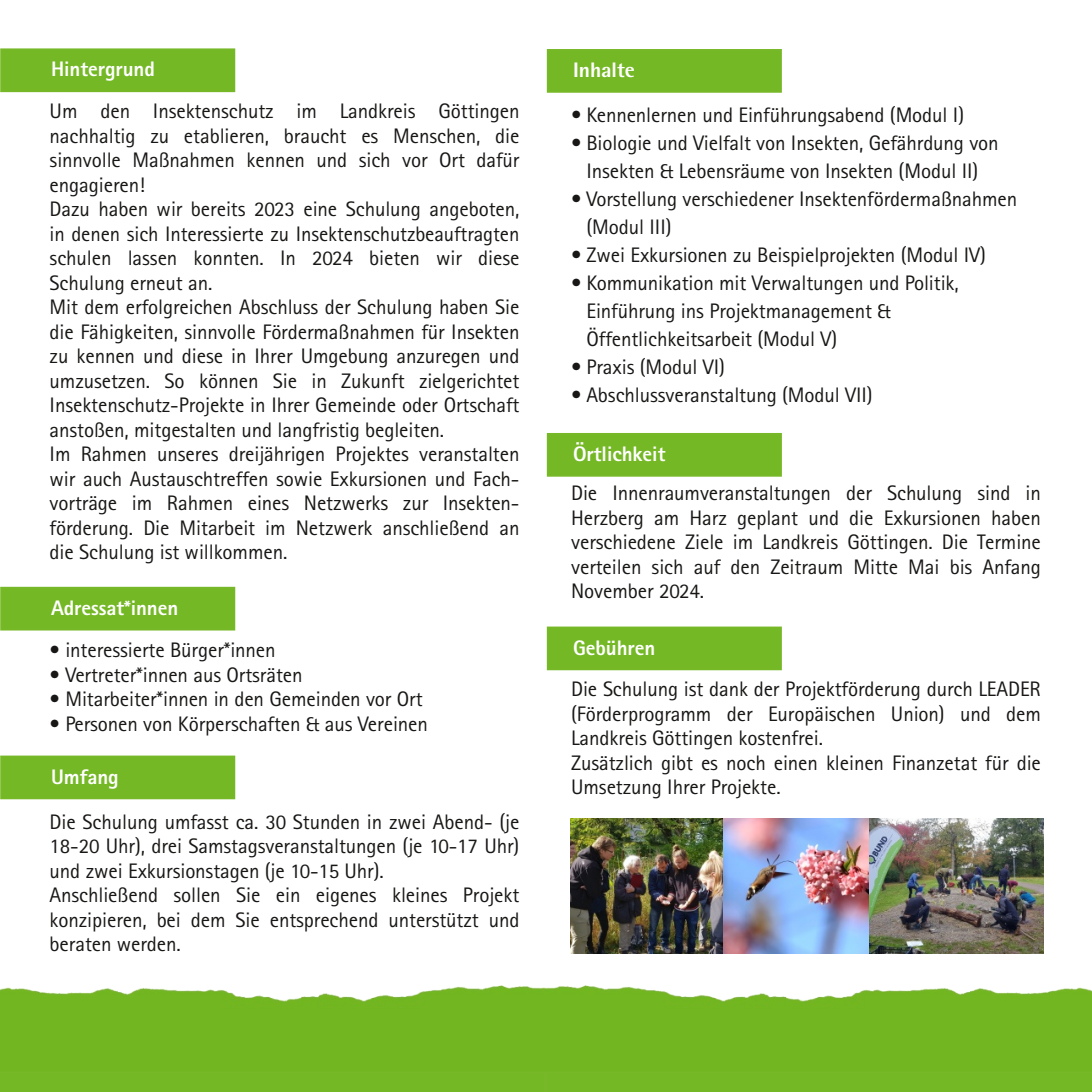
<style>
.page{position:relative;width:1092px;height:1092px;background:#fff}
.page>*{position:absolute;margin:0;border:0;box-sizing:border-box;transform-origin:0 0}
.t1{font:21px/24.5px "Agfa Rotis Sans Serif";letter-spacing:-.005em;color:#181715}
.t2{font:800 21px "Agfa Rotis Sans Serif";letter-spacing:-.005em;color:#fff}
.t3{font:800 21px "Agfa Rotis Semisans";letter-spacing:-.005em;color:#fff}
</style>
<div class="page">
<img style="left:545px;top:985px;width:546px;height:86px">
<img style="left:0;top:985px;width:545px;height:86px">
<div style="left:0;top:1071px;width:1091px;height:20px;background:#75b826"></div>
<div style="left:1px;top:49px;width:233px;height:42px;background:#75b826"></div>
<div style="left:0;top:48px;width:235px;height:44px;border:2px solid #77b828"></div>
<div style="left:1px;top:587px;width:233px;height:42px;background:#75b826"></div>
<div style="left:0;top:586px;width:235px;height:44px;border:2px solid #77b828"></div>
<div style="left:1px;top:756px;width:233px;height:42px;background:#75b826"></div>
<div style="left:0;top:755px;width:235px;height:44px;border:2px solid #77b828"></div>
<div style="left:547px;top:50px;width:234px;height:42px;background:#75b826"></div>
<div style="left:547px;top:49px;width:234px;height:44px;border:2px solid #77b828"></div>
<div style="left:547px;top:434px;width:234px;height:42px;background:#75b826"></div>
<div style="left:547px;top:433px;width:234px;height:43px;border:2px solid #77b828"></div>
<div style="left:547px;top:627px;width:234px;height:42px;background:#75b826"></div>
<div style="left:547px;top:626px;width:234px;height:44px;border:2px solid #77b828"></div>
<img style="left:570px;top:818px;width:153px;height:134px">
<img style="left:868px;top:818px;width:175px;height:135px">
<img style="left:723px;top:818px;width:145px;height:135px">
<p class="t2" style="left:51px;top:56px;width:105px">Hintergrund</p>
<p class="t1" style="left:50px;top:99px;width:471px">Um den Insektenschutz im Landkreis Göttingen nachhaltig zu etablieren, braucht es Menschen, die sinnvolle Maßnahmen kennen und sich vor Ort dafür engagieren!<br>Dazu haben wir bereits 2023 eine Schulung angeboten, in denen sich Interessierte zu Insektenschutzbeauftragten schulen lassen konnten. In 2024 bieten wir diese Schulung erneut an.<br>Mit dem erfolgreichen Abschluss der Schulung haben Sie die Fähigkeiten, sinnvolle Fördermaßnahmen für Insekten zu kennen und diese in Ihrer Umgebung anzuregen und umzusetzen. So können Sie in Zukunft zielgerichtet Insektenschutz-Projekte in Ihrer Gemeinde oder Ortschaft anstoßen, mitgestalten und langfristig begleiten.<br>Im Rahmen unseres dreijährigen Projektes veranstalten wir auch Austauschtreffen sowie Exkursionen und Fach&shy;vorträge im Rahmen eines Netzwerks zur Insekten&shy;förderung. Die Mitarbeit im Netzwerk anschließend an die Schulung ist willkommen.</p>
<p class="t2" style="left:51px;top:594px;width:129px">Adressat*innen</p>
<p class="t1" style="left:50px;top:637px;width:227px">• interessierte Bürger*innen</p>
<p class="t1" style="left:50px;top:662px;width:254px">• Vertreter*innen aus Ortsräten</p>
<p class="t1" style="left:50px;top:686px;width:374px">• Mitarbeiter*innen in den Gemeinden vor Ort</p>
<p class="t1" style="left:50px;top:711px;width:380px">• Personen von Körperschaften &amp; aus Vereinen</p>
<p class="t2" style="left:51px;top:763px;width:69px">Umfang</p>
<p class="t1" style="left:50px;top:809px;width:471px">Die Schulung umfasst ca. 30 Stunden in zwei Abend- (je 18-20 Uhr), drei Samstagsveranstaltungen (je 10-17 Uhr) und zwei Exkursionstagen (je 10-15 Uhr).<br>Anschließend sollen Sie ein eigenes kleines Projekt konzipieren, bei dem Sie entsprechend unterstützt und beraten werden.</p>
<p class="t3" style="left:573px;top:57px;width:63px">Inhalte</p>
<p class="t1" style="left:571px;top:102px;width:394px">• Kennenlernen und Einführungsabend (Modul I)</p>
<p class="t1" style="left:571px;top:129px;width:429px;line-height:28px;text-align:center">• Biologie und Vielfalt von Insekten, Gefährdung von<br>Insekten &amp; Lebensräume von Insekten (Modul II)</p>
<p class="t1" style="left:586px;top:185px;width:432px;line-height:28px;text-indent:-15px">• Vorstellung verschiedener Insektenfördermaßnahmen (Modul III)</p>
<p class="t1" style="left:571px;top:242px;width:416px">• Zwei Exkursionen zu Beispielprojekten (Modul IV)</p>
<p class="t1" style="left:586px;top:269px;width:374px;line-height:28px;text-indent:-15px">• Kommunikation mit Verwaltungen und Politik,<br>Einführung ins Projektmanagement &amp;<br>Öffentlichkeitsarbeit (Modul V)</p>
<p class="t1" style="left:571px;top:354px;width:155px">• Praxis (Modul VI)</p>
<p class="t1" style="left:571px;top:382px;width:303px">• Abschlussveranstaltung (Modul VII)</p>
<p class="t2" style="left:573px;top:440px;width:94px">Örtlichkeit</p>
<p class="t1" style="left:571px;top:480px;width:471px;text-align:justify">Die Innenraumveranstaltungen der Schulung sind in Herzberg am Harz geplant und die Exkursionen haben verschiedene Ziele im Landkreis Göttingen. Die Termine verteilen sich auf den Zeitraum Mitte Mai bis Anfang November 2024.</p>
<p class="t2" style="left:573px;top:634px;width:84px">Gebühren</p>
<p class="t1" style="left:571px;top:676px;width:471px">Die Schulung ist dank der Projektförderung durch LEADER (Förderprogramm der Europäischen Union) und dem Landkreis Göttingen kostenfrei.<br>Zusätzlich gibt es noch einen kleinen Finanzetat für die Umsetzung Ihrer Projekte.</p>
</div>
